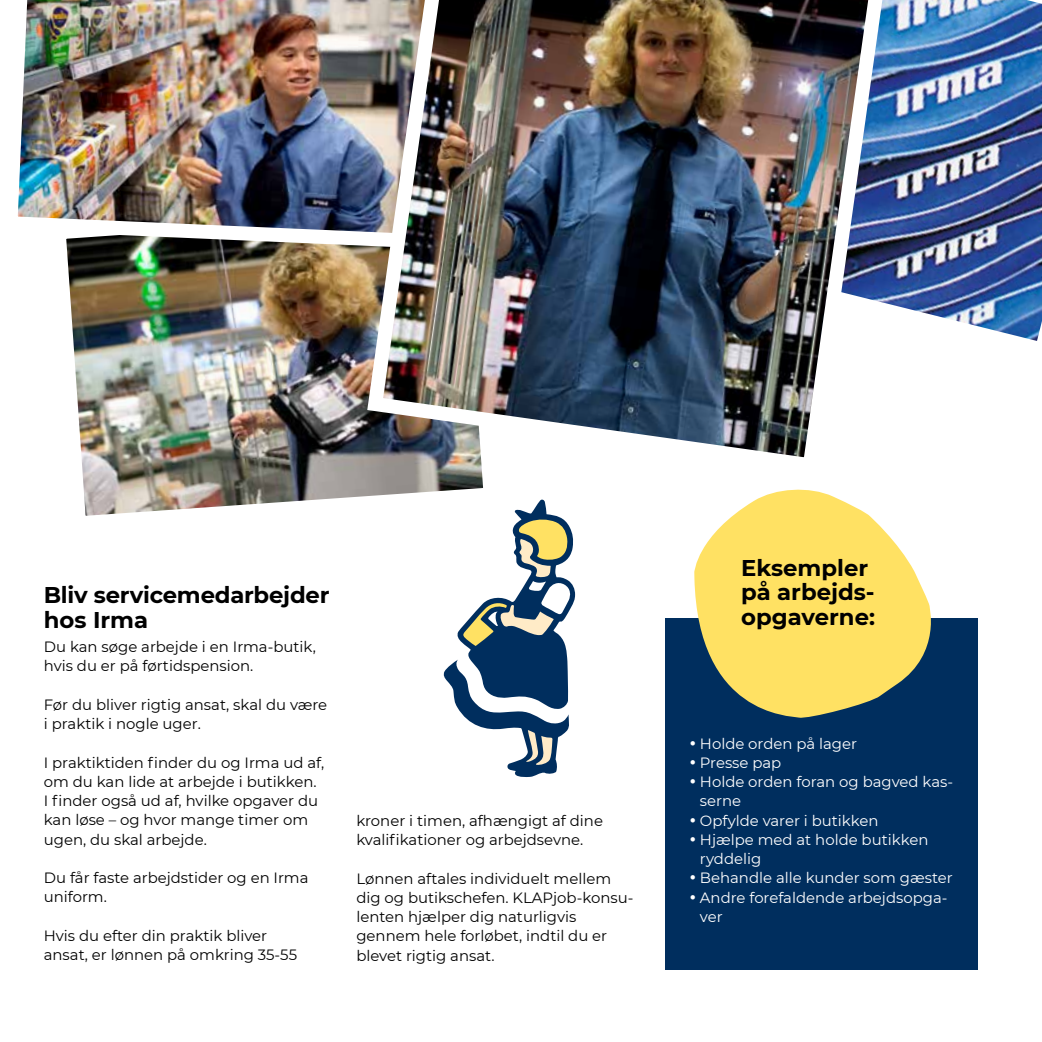
<style>
.page{position:relative;width:1042px;height:1042px;background:#fff}
.page>*{position:absolute;margin:0;border:0;box-sizing:border-box;transform-origin:0 0}
.t1{font:700 22.75px/24.5px "Montserrat";letter-spacing:-.005em;color:#000}
.t2{font:14.88px/19.2px "Montserrat";color:#000}
.t3{font:14.88px/19.2px "Montserrat";color:#fff}
</style>
<div class="page">
<img style="left:67px;top:257px;width:416px;height:259px">
<img style="left:900px;top:0;width:142px;height:341px">
<img style="left:17px;top:0;width:342px;height:257px">
<img style="left:359px;top:0;width:541px;height:481px">
<svg style="left:441px;top:499px;width:134px;height:278px"></svg>
<div style="left:665px;top:618px;width:312px;height:352px;background:#002e5e"></div>
<svg style="left:694px;top:489px;width:237px;height:229px;fill:#ffe163"></svg>
<h1 class="t1" style="left:44px;top:582px;width:287px">Bliv servicemedarbejder hos Irma</h1>
<p class="t2" style="left:44px;top:637px;width:273px">Du kan søge arbejde i en Irma-butik, hvis du er på førtidspension.</p>
<p class="t2" style="left:44px;top:694px;width:285px">Før du bliver rigtig ansat, skal du være i praktik i nogle uger.</p>
<p class="t2" style="left:44px;top:752px;width:282px">I praktiktiden finder du og Irma ud af, om du kan lide at arbejde i butikken.<br>I finder også ud af, hvilke opgaver du kan løse – og hvor mange timer om ugen, du skal arbejde.</p>
<p class="t2" style="left:44px;top:867px;width:266px">Du får faste arbejdstider og en Irma uniform.</p>
<p class="t2" style="left:44px;top:925px;width:255px">Hvis du efter din praktik bliver ansat, er lønnen på omkring 35-55</p>
<p class="t2" style="left:356px;top:810px;width:248px">kroner i timen, afhængigt af dine kvalifikationer og arbejdsevne.</p>
<p class="t2" style="left:356px;top:868px;width:278px">Lønnen aftales individuelt mellem dig og butikschefen. KLAPjob-konsu&shy;lenten hjælper dig naturligvis gennem hele forløbet, indtil du er blevet rigtig ansat.</p>
<h1 class="t1" style="left:741px;top:554px;width:135px">Eksempler på arbejds&shy;opgaverne:</h1>
<p class="t3" style="left:689px;top:733px;width:169px">• Holde orden på lager</p>
<p class="t3" style="left:689px;top:752px;width:93px">• Presse pap</p>
<p class="t3" style="left:700px;top:772px;width:255px;text-indent:-11px">• Holde orden foran og bagved kas&shy;serne</p>
<p class="t3" style="left:689px;top:810px;width:191px">• Opfylde varer i butikken</p>
<p class="t3" style="left:700px;top:829px;width:230px;text-indent:-11px">• Hjælpe med at holde butikken ryddelig</p>
<p class="t3" style="left:689px;top:868px;width:265px">• Behandle alle kunder som gæster</p>
<p class="t3" style="left:700px;top:887px;width:249px;text-indent:-11px">• Andre forefaldende arbejdsopga&shy;ver</p>
</div>
